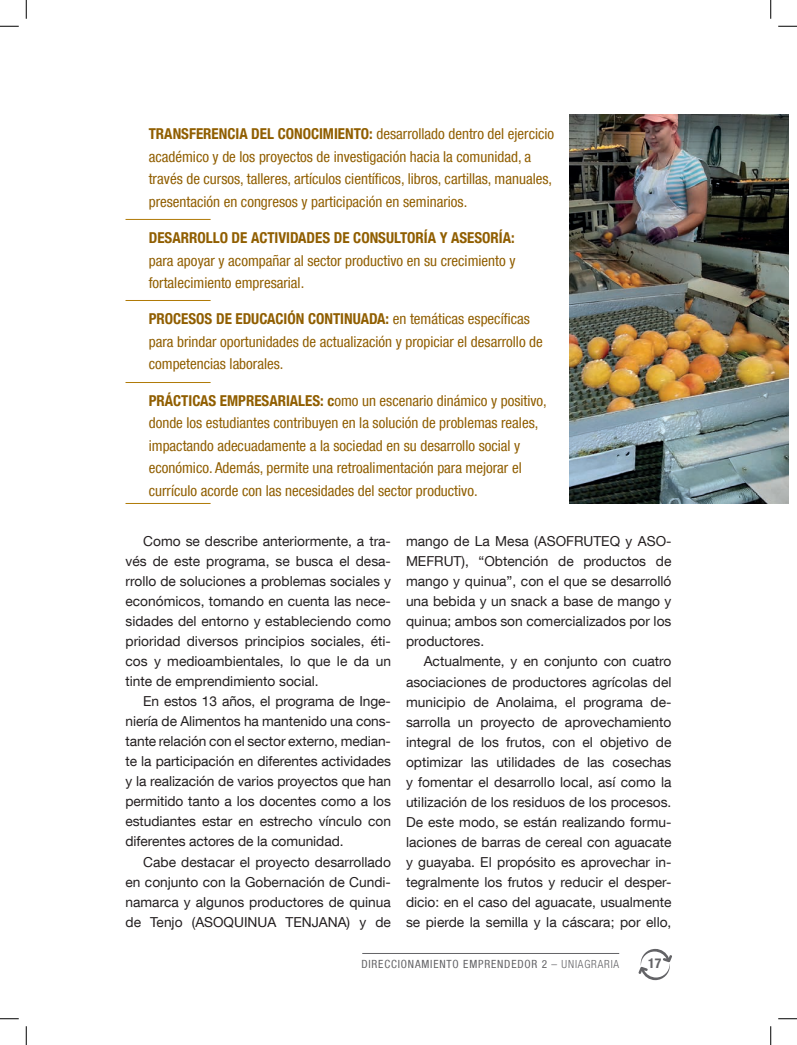
<style>
.page{position:relative;width:797px;height:1045px;background:#fff}
.page>*{position:absolute;margin:0;border:0;box-sizing:border-box;transform-origin:0 0}
.t1{font:condensed 15px/22.5px "Helvetica Neue LT Com";color:#905e00}
.Texto_revista{font:13.75px/20px "Helvetica Neue LT Com";color:#231f20;text-align:justify}
.t2{font:700 condensed 13.75px "Helvetica Neue LT Com";color:#636366}
.t3{font:condensed 11.25px "Helvetica Neue LT Com";letter-spacing:.075em;color:#636366}
.s1{font-weight:700}
.s2{font-weight:300}
</style>
<div class="page">
<svg style="left:638px;top:949px;width:34px;height:31px"></svg>
<hr style="left:362px;top:953px;width:257px;height:1px;background:#636366">
<img style="left:570px;top:115px;width:218px;height:388px">
<hr style="left:125px;top:219px;width:86px;height:1px;background:#b07a07">
<hr style="left:125px;top:300px;width:86px;height:1px;background:#b07a07">
<hr style="left:125px;top:382px;width:86px;height:1px;background:#b07a07">
<hr style="left:125px;top:503px;width:86px;height:1px;background:#b07a07">
<svg style="left:0;top:25px;width:19px;height:2px"></svg>
<svg style="left:778px;top:25px;width:19px;height:2px"></svg>
<svg style="left:0;top:1018px;width:19px;height:1px"></svg>
<svg style="left:778px;top:1018px;width:19px;height:1px"></svg>
<svg style="left:25px;top:0;width:2px;height:19px"></svg>
<svg style="left:25px;top:1026px;width:2px;height:19px"></svg>
<svg style="left:770px;top:0;width:1px;height:19px"></svg>
<svg style="left:770px;top:1026px;width:1px;height:19px"></svg>
<p class="t1" style="left:149px;top:122px;width:407px"><span class="s1">TRANSFERENCIA DEL CONOCIMIENTO:</span> desarrollado dentro del ejercicio académico y de los proyectos de investigación hacia la comunidad, a través de cursos, talleres, artículos científicos, libros, cartillas, manuales, presentación en congresos y participación en seminarios.</p>
<p class="t1" style="left:149px;top:226px;width:368px;text-align:justify"><span class="s1">DESARROLLO DE ACTIVIDADES DE CONSULTORÍA Y ASESORÍA: </span>para apoyar y acompañar al sector productivo en su crecimiento y fortalecimiento empresarial.</p>
<p class="t1" style="left:149px;top:307px;width:395px"><span class="s1">PROCESOS DE EDUCACIÓN CONTINUADA:</span> en temáticas específicas para brindar oportunidades de actualización y propiciar el desarrollo de competencias laborales.</p>
<p class="t1" style="left:149px;top:389px;width:399px"><span class="s1">PRÁCTICAS EMPRESARIALES: c</span>omo un escenario dinámico y positivo, donde los estudiantes contribuyen en la solución de problemas reales, impactando adecuadamente a la sociedad en su desarrollo social y económico. Además, permite una retroalimentación para mejorar el currículo acorde con las necesidades del sector productivo.</p>
<p class="Texto_revista" style="left:125px;top:531px;width:267px;text-indent:18px">Como se describe anteriormente, a tra&shy;vés de este programa, se busca el desa&shy;rrollo de soluciones a problemas sociales y económicos, tomando en cuenta las nece&shy;sidades del entorno y estableciendo como prioridad diversos principios sociales, éti&shy;cos y medioambientales, lo que le da un tinte de emprendimiento social.</p>
<p class="Texto_revista" style="left:125px;top:691px;width:267px;text-indent:18px">En estos 13 años, el programa de Inge&shy;niería de Alimentos ha mantenido una cons&shy;tante relación con el sector externo, median&shy;te la participación en diferentes actividades y la realización de varios proyectos que han permitido tanto a los docentes como a los estudiantes estar en estrecho vínculo con diferentes actores de la comunidad.</p>
<p class="Texto_revista" style="left:125px;top:851px;width:267px;text-indent:18px">Cabe destacar el proyecto desarrollado en conjunto con la Gobernación de Cundi&shy;namarca y algunos productores de quinua de Tenjo (ASOQUINUA TENJANA) y de</p>
<p class="Texto_revista" style="left:406px;top:531px;width:267px">mango de La Mesa (ASOFRUTEQ y ASO-MEFRUT), “Obtención de productos de mango y quinua”, con el que se desarrolló una bebida y un snack a base de mango y quinua; ambos son comercializados por los productores.</p>
<p class="Texto_revista" style="left:406px;top:651px;width:267px;text-indent:18px">Actualmente, y en conjunto con cuatro asociaciones de productores agrícolas del municipio de Anolaima, el programa de&shy;sarrolla un proyecto de aprovechamiento integral de los frutos, con el objetivo de optimizar las utilidades de las cosechas y fomentar el desarrollo local, así como la utilización de los residuos de los procesos.<br>De este modo, se están realizando formu&shy;laciones de barras de cereal con aguacate y guayaba. El propósito es aprovechar in&shy;tegralmente los frutos y reducir el desper&shy;dicio: en el caso del aguacate, usualmente se pierde la semilla y la cáscara; por ello,</p>
<p class="t3" style="left:361px;top:957px;width:259px">DIRECCIONAMIENTO EMPRENDEDOR 2 <span class="s2">– UNIAGRARIA</span></p>
<p class="t2" style="left:648px;top:954px;width:15px">17</p>
</div>
